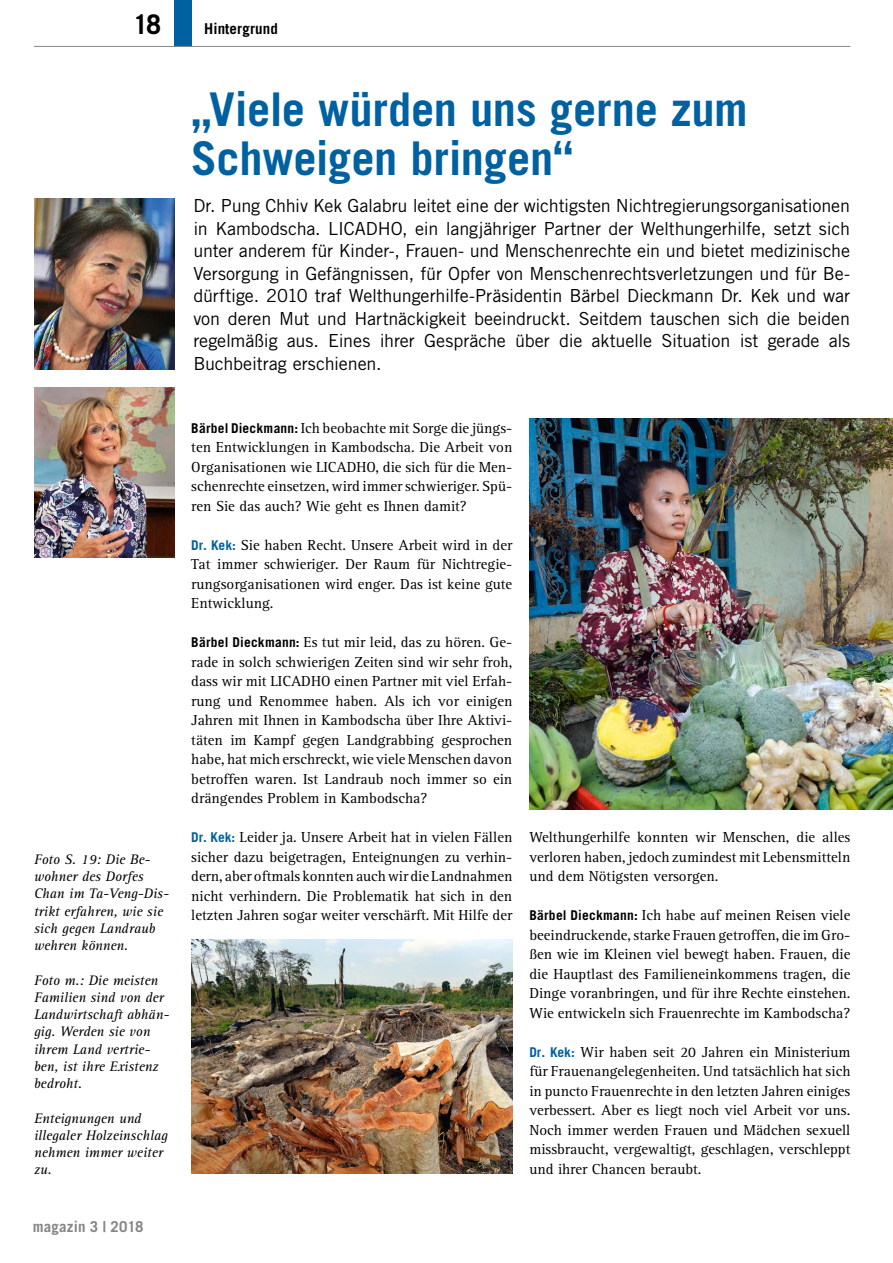
<style>
.page{position:relative;width:893px;height:1263px;background:#fff}
.page>*{position:absolute;margin:0;border:0;box-sizing:border-box;transform-origin:0 0}
.t1{font:700 46.5px/49.5px "Trade Gothic LT";letter-spacing:-.01em;color:#0061a1}
.t2{font:700 27px "Trade Gothic LT";color:#000}
.t3{font:18px/22.5px "Trade Gothic LT";letter-spacing:-.01em;color:#000;text-align:justify}
.t4{font:15px/19.5px "Rotis Serif";color:#000;text-align:justify}
.t5{font:700 15px "Trade Gothic LT";letter-spacing:.01em;color:#878686}
.t6{font:700 15px "Trade Gothic LT";letter-spacing:.01em;color:#000}
.t7{font:italic 14.25px/17.2px "Rotis Serif";color:#000}
.s1{font-family:"Trade Gothic LT";font-weight:700;font-size:13.5px}
.s2{font-family:"Trade Gothic LT";font-weight:700;font-size:13.5px;color:#0061a1}
</style>
<div class="page">
<div style="left:174px;top:0;width:17px;height:46px;background:#0061a1"></div>
<hr style="left:34px;top:46px;width:816px;height:1px;background:#878686">
<img style="left:34px;top:387px;width:140px;height:170px">
<img style="left:34px;top:198px;width:140px;height:171px">
<img style="left:529px;top:418px;width:364px;height:391px">
<img style="left:191px;top:940px;width:321px;height:233px">
<h2 class="t2" style="left:133px;top:8px;width:30px">18</h2>
<p class="t6" style="left:204px;top:19px;width:75px">Hintergrund</p>
<p class="t7" style="left:34px;top:851px;width:135px">Foto S. 19: Die Be&shy;wohner des Dorfes<br>Chan im Ta-Veng-Dis&shy;trikt erfahren, wie sie sich gegen Landraub wehren können.</p>
<p class="t7" style="left:34px;top:972px;width:137px">Foto m.: Die meisten<br>Familien sind von der<br>Landwirtschaft abhän&shy;gig. Werden sie von ihrem Land vertrie&shy;ben, ist ihre Existenz bedroht.</p>
<p class="t7" style="left:34px;top:1110px;width:135px">Enteignungen und illegaler Holzeinschlag nehmen immer weiter zu.</p>
<p class="t5" style="left:33px;top:1217px;width:112px">magazin 3 | 2018</p>
<h1 class="t1" style="left:191px;top:84px;width:558px">„Viele würden uns gerne zum<br>Schweigen bringen“</h1>
<p class="t3" style="left:193px;top:194px;width:658px">Dr. Pung Chhiv Kek Galabru leitet eine der wichtigsten Nichtregierungsorganisationen in Kambodscha. LICADHO, ein langjähriger Partner der Welthungerhilfe, setzt sich unter anderem für Kinder-, Frauen- und Menschenrechte ein und bietet medizinische Versorgung in Gefängnissen, für Opfer von Menschenrechtsverletzungen und für Be&shy;dürftige. 2010 traf Welthungerhilfe-Präsidentin Bärbel Dieckmann Dr. Kek und war von deren Mut und Hartnäckigkeit beeindruckt. Seitdem tauschen sich die beiden regelmäßig aus. Eines ihrer Gespräche über die aktuelle Situation ist gerade als Buchbeitrag erschienen.</p>
<p class="t4" style="left:191px;top:418px;width:323px"><span class="s1">Bärbel Dieckmann:</span> Ich beobachte mit Sorge die jüngs&shy;ten Entwicklungen in Kambodscha. Die Arbeit von Organisationen wie LICADHO, die sich für die Men&shy;schenrechte einsetzen, wird immer schwieriger. Spü&shy;ren Sie das auch? Wie geht es Ihnen damit?</p>
<p class="t4" style="left:191px;top:535px;width:323px"><span class="s2">Dr. Kek:</span> Sie haben Recht. Unsere Arbeit wird in der Tat immer schwieriger. Der Raum für Nichtregie&shy;rungsorganisationen wird enger. Das ist keine gute Entwicklung.</p>
<p class="t4" style="left:191px;top:633px;width:323px"><span class="s1">Bärbel Dieckmann:</span> Es tut mir leid, das zu hören. Ge&shy;rade in solch schwierigen Zeiten sind wir sehr froh, dass wir mit LICADHO einen Partner mit viel Erfah&shy;rung und Renommee haben. Als ich vor einigen Jahren mit Ihnen in Kambodscha über Ihre Aktivi&shy;täten im Kampf gegen Landgrabbing gesprochen habe, hat mich erschreckt, wie viele Menschen davon betroffen waren. Ist Landraub noch immer so ein drängendes Problem in Kambodscha?</p>
<p class="t4" style="left:191px;top:828px;width:323px"><span class="s2">Dr. Kek:</span> Leider ja. Unsere Arbeit hat in vielen Fällen sicher dazu beigetragen, Enteignungen zu verhin&shy;dern, aber oftmals konnten auch wir die Landnahmen nicht verhindern. Die Problematik hat sich in den letzten Jahren sogar weiter verschärft. Mit Hilfe der</p>
<p class="t4" style="left:529px;top:828px;width:323px">Welthungerhilfe konnten wir Menschen, die alles verloren haben, jedoch zumindest mit Lebensmitteln und dem Nötigsten versorgen.</p>
<p class="t4" style="left:529px;top:906px;width:323px"><span class="s1">Bärbel Dieckmann:</span> Ich habe auf meinen Reisen viele beeindruckende, starke Frauen getroffen, die im Gro&shy;ßen wie im Kleinen viel bewegt haben. Frauen, die die Hauptlast des Familieneinkommens tragen, die Dinge voranbringen, und für ihre Rechte einstehen.<br>Wie entwickeln sich Frauenrechte im Kambodscha?</p>
<p class="t4" style="left:529px;top:1042px;width:323px"><span class="s2">Dr. Kek:</span> Wir haben seit 20 Jahren ein Ministerium für Frauenangelegenheiten. Und tatsächlich hat sich in puncto Frauenrechte in den letzten Jahren einiges verbessert. Aber es liegt noch viel Arbeit vor uns.<br>Noch immer werden Frauen und Mädchen sexuell missbraucht, vergewaltigt, geschlagen, verschleppt und ihrer Chancen beraubt.</p>
</div>
